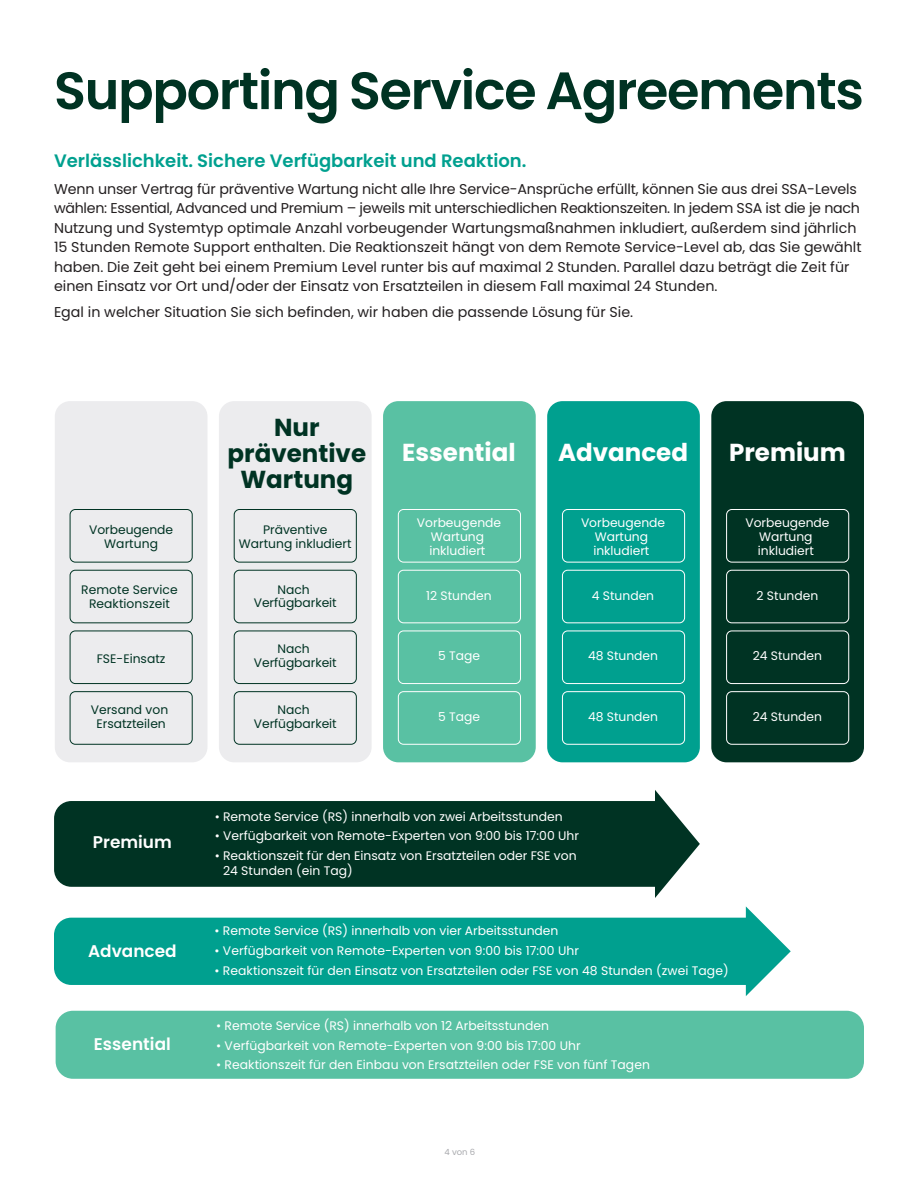
<style>
.page{position:relative;width:918px;height:1188px;background:#fff}
.page>*{position:absolute;margin:0;border:0;box-sizing:border-box;transform-origin:0 0}
.t1{font:600 52.5px "Poppins";letter-spacing:-.025em;color:#003323}
.t2{font:700 24.6px "Poppins";color:#fff}
.t3{font:700 24.6px/26.1px "Poppins";color:#003323;text-align:center}
.t4{font:600 18px "Poppins";color:#00a08f}
.t5{font:600 16.95px "Poppins";color:#fff}
.t6{font:14.25px/19.5px "Poppins";color:#231f20}
.t7{font:12.3px/13.8px "Poppins";color:#fff;text-align:center}
.t8{font:12.3px/13.8px "Poppins";color:#003323;text-align:center}
.t9{font:8.55px "Poppins";color:#a8a9ad}
</style>
<div class="page">
<div style="left:55px;top:401px;width:152px;height:361px;background:#ececee;border-radius:15px"></div>
<div style="left:70px;top:509px;width:123px;height:54px;border:1px solid #003323;border-radius:5px"></div>
<div style="left:70px;top:570px;width:123px;height:53px;border:1px solid #003323;border-radius:5px"></div>
<div style="left:70px;top:631px;width:123px;height:53px;border:1px solid #003323;border-radius:5px"></div>
<div style="left:70px;top:691px;width:123px;height:54px;border:1px solid #003323;border-radius:5px"></div>
<div style="left:219px;top:401px;width:153px;height:361px;background:#ececee;border-radius:15px"></div>
<div style="left:234px;top:509px;width:123px;height:54px;border:1px solid #003323;border-radius:5px"></div>
<div style="left:234px;top:570px;width:123px;height:53px;border:1px solid #003323;border-radius:5px"></div>
<div style="left:234px;top:631px;width:123px;height:53px;border:1px solid #003323;border-radius:5px"></div>
<div style="left:234px;top:691px;width:123px;height:54px;border:1px solid #003323;border-radius:5px"></div>
<div style="left:383px;top:401px;width:153px;height:361px;background:#59c1a3;border-radius:15px"></div>
<div style="left:398px;top:509px;width:123px;height:54px;border:1px solid #fff;border-radius:5px"></div>
<div style="left:398px;top:570px;width:123px;height:53px;border:1px solid #fff;border-radius:5px"></div>
<div style="left:398px;top:631px;width:123px;height:53px;border:1px solid #fff;border-radius:5px"></div>
<div style="left:398px;top:691px;width:123px;height:54px;border:1px solid #fff;border-radius:5px"></div>
<div style="left:547px;top:401px;width:153px;height:361px;background:#00a08f;border-radius:15px"></div>
<div style="left:562px;top:509px;width:123px;height:54px;border:1px solid #fff;border-radius:5px"></div>
<div style="left:562px;top:570px;width:123px;height:53px;border:1px solid #fff;border-radius:5px"></div>
<div style="left:562px;top:631px;width:123px;height:53px;border:1px solid #fff;border-radius:5px"></div>
<div style="left:562px;top:691px;width:123px;height:54px;border:1px solid #fff;border-radius:5px"></div>
<div style="left:711px;top:401px;width:153px;height:361px;background:#003323;border-radius:15px"></div>
<div style="left:726px;top:509px;width:123px;height:54px;border:1px solid #fff;border-radius:5px"></div>
<div style="left:726px;top:570px;width:123px;height:53px;border:1px solid #fff;border-radius:5px"></div>
<div style="left:726px;top:631px;width:123px;height:53px;border:1px solid #fff;border-radius:5px"></div>
<div style="left:726px;top:691px;width:123px;height:54px;border:1px solid #fff;border-radius:5px"></div>
<svg style="left:54px;top:790px;width:646px;height:108px;fill:#003323"></svg>
<svg style="left:54px;top:906px;width:737px;height:90px;fill:#00a08f"></svg>
<div style="left:56px;top:1011px;width:808px;height:68px;background:#59c1a3;border-radius:17px"></div>
<h1 class="t1" style="left:54px;top:60px;width:811px">Supporting Service Agreements</h1>
<h3 class="t4" style="left:54px;top:151px;width:474px">Verlässlichkeit. Sichere Verfügbarkeit und Reaktion.</h3>
<p class="t6" style="left:54px;top:179px;width:809px">Wenn unser Vertrag für präventive Wartung nicht alle Ihre Service-Ansprüche erfüllt, können Sie aus drei SSA-Levels wählen: Essential, Advanced und Premium – jeweils mit unterschiedlichen Reaktionszeiten. In jedem SSA ist die je nach Nutzung und Systemtyp optimale Anzahl vorbeugender Wartungsmaßnahmen inkludiert, außerdem sind jährlich 15 Stunden Remote Support enthalten. Die Reaktionszeit hängt von dem Remote Service-Level ab, das Sie gewählt haben. Die Zeit geht bei einem Premium Level runter bis auf maximal 2 Stunden. Parallel dazu beträgt die Zeit für einen Einsatz vor Ort und/oder der Einsatz von Ersatzteilen in diesem Fall maximal 24 Stunden.</p>
<p class="t6" style="left:54px;top:303px;width:581px">Egal in welcher Situation Sie sich befinden, wir haben die passende Lösung für Sie.</p>
<p class="t8" style="left:89px;top:523px;width:85px">Vorbeugende<br>Wartung</p>
<p class="t8" style="left:81px;top:583px;width:98px">Remote Service<br>Reaktionszeit</p>
<p class="t8" style="left:97px;top:652px;width:70px">FSE-Einsatz</p>
<p class="t8" style="left:91px;top:703px;width:79px">Versand von<br>Ersatzteilen</p>
<h3 class="t5" style="left:93px;top:832px;width:80px">Premium</h3>
<h3 class="t5" style="left:88px;top:941px;width:90px">Advanced</h3>
<h3 class="t5" style="left:94px;top:1035px;width:79px">Essential</h3>
<h2 class="t3" style="left:228px;top:414px;width:140px">Nur präventive<br>Wartung</h2>
<p class="t8" style="left:239px;top:523px;width:114px">Präventive<br>Wartung inkludiert</p>
<p class="t8" style="left:254px;top:582px;width:84px">Nach<br>Verfügbarkeit</p>
<p class="t8" style="left:254px;top:642px;width:84px">Nach<br>Verfügbarkeit</p>
<p class="t8" style="left:254px;top:703px;width:84px">Nach<br>Verfügbarkeit</p>
<h2 class="t2" style="left:402px;top:439px;width:115px">Essential</h2>
<h2 class="t2" style="left:558px;top:439px;width:132px">Advanced</h2>
<h2 class="t2" style="left:729px;top:439px;width:118px">Premium</h2>
<p class="t7" style="left:417px;top:516px;width:86px">Vorbeugende<br>Wartung inkludiert</p>
<p class="t7" style="left:426px;top:589px;width:67px">12 Stunden</p>
<p class="t7" style="left:581px;top:516px;width:86px">Vorbeugende<br>Wartung inkludiert</p>
<p class="t7" style="left:592px;top:589px;width:64px">4 Stunden</p>
<p class="t7" style="left:745px;top:516px;width:86px">Vorbeugende<br>Wartung inkludiert</p>
<p class="t7" style="left:757px;top:589px;width:63px">2 Stunden</p>
<p class="t7" style="left:438px;top:649px;width:43px">5 Tage</p>
<p class="t7" style="left:588px;top:649px;width:72px">48 Stunden</p>
<p class="t7" style="left:753px;top:649px;width:71px">24 Stunden</p>
<p class="t7" style="left:438px;top:710px;width:43px">5 Tage</p>
<p class="t7" style="left:588px;top:710px;width:72px">48 Stunden</p>
<p class="t7" style="left:753px;top:710px;width:71px">24 Stunden</p>
<p class="t7" style="left:215px;top:809px;width:350px">• Remote Service (RS) innerhalb von zwei Arbeitsstunden</p>
<p class="t7" style="left:215px;top:829px;width:366px">• Verfügbarkeit von Remote-Experten von 9:00 bis 17:00 Uhr</p>
<p class="t7" style="left:223px;top:848px;width:355px;line-height:14.9px;text-align:left;text-indent:-8px">• Reaktionszeit für den Einsatz von Ersatzteilen oder FSE von<br>24 Stunden (ein Tag)</p>
<p class="t7" style="left:215px;top:924px;width:345px">• Remote Service (RS) innerhalb von vier Arbeitsstunden</p>
<p class="t7" style="left:215px;top:944px;width:366px">• Verfügbarkeit von Remote-Experten von 9:00 bis 17:00 Uhr</p>
<p class="t7" style="left:215px;top:964px;width:516px">• Reaktionszeit für den Einsatz von Ersatzteilen oder FSE von 48 Stunden (zwei Tage)</p>
<p class="t7" style="left:216px;top:1019px;width:334px">• Remote Service (RS) innerhalb von 12 Arbeitsstunden</p>
<p class="t7" style="left:216px;top:1038px;width:366px">• Verfügbarkeit von Remote-Experten von 9:00 bis 17:00 Uhr</p>
<p class="t7" style="left:216px;top:1058px;width:435px">• Reaktionszeit für den Einbau von Ersatzteilen oder FSE von fünf Tagen</p>
<p class="t9" style="left:444px;top:1147px;width:32px">4 von 6</p>
</div>
